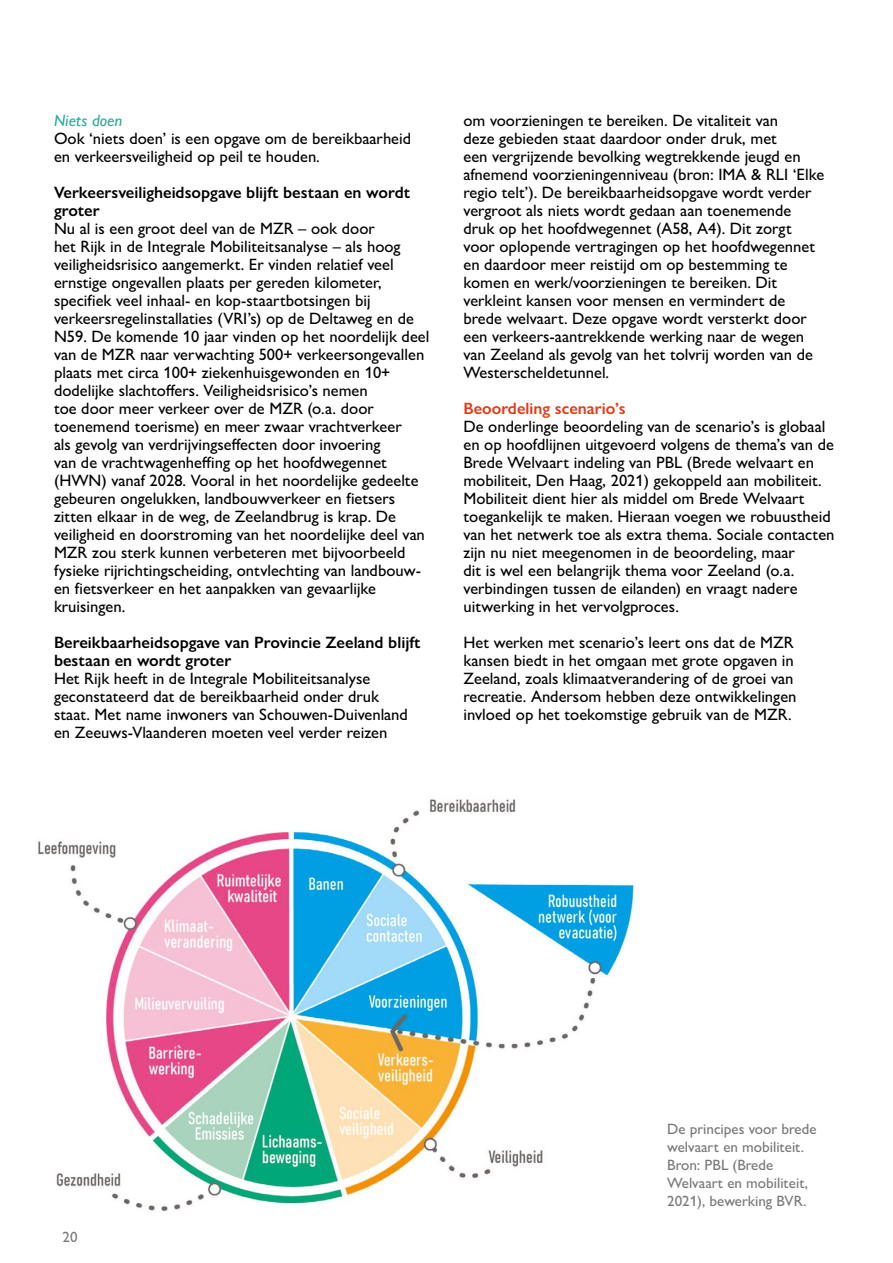
<style>
.page{position:relative;width:893px;height:1263px;background:#fff}
.page>*{position:absolute;margin:0;border:0;box-sizing:border-box;transform-origin:0 0}
.t1{font:500 16.5px/18px "Gill Sans Nova";color:#000}
.t2{font:600 16.5px/18px "Gill Sans Nova";color:#000}
.t3{font:600 16.5px "Gill Sans Nova";color:#e63812}
.t4{font:italic 500 16.5px "Gill Sans Nova";color:#28ac9c}
.t5{font:500 15px/18px "Gill Sans Nova";color:#787878}
</style>
<div class="page">
<img style="left:38px;top:799px;width:596px;height:412px">
<p class="t4" style="left:54px;top:110px;width:70px">Niets doen</p>
<p class="t1" style="left:54px;top:129px;width:359px">Ook ‘niets doen’ is een opgave om de bereikbaarheid en verkeersveiligheid op peil te houden.</p>
<p class="t2" style="left:54px;top:183px;width:358px">Verkeersveiligheidsopgave blift bestaan en wordt groter</p>
<p class="t1" style="left:54px;top:219px;width:377px">Nu al is een groot deel van de MZR – ook door<br>het Rik in de Integrale Mobiliteitsanalyse – als hoog veiligheidsrisico aangemerkt. Er vinden relatief veel ernstige ongevallen plaats per gereden kilometer, specifek veel inhaal- en kop-staartbotsingen bi verkeersregelinstallaties (VRI’s) op de Deltaweg en de N59. De komende 10 jaar vinden op het noordelik deel van de MZR naar verwachting 500+ verkeersongevallen plaats met circa 100+ ziekenhuisgewonden en 10+ dodelike slachtofers. Veiligheidsrisico’s nemen<br>toe door meer verkeer over de MZR (o.a. door toenemend toerisme) en meer zwaar vrachtverkeer<br>als gevolg van verdrivingsefecten door invoering<br>van de vrachtwagenhef ng op het hoofdwegennet (HWN) vanaf 2028. Vooral in het noordelike gedeelte gebeuren ongelukken, landbouwverkeer en fetsers zitten elkaar in de weg, de Zeelandbrug is krap. De veiligheid en doorstroming van het noordelike deel van MZR zou sterk kunnen verbeteren met bivoorbeeld fysieke ririchtingscheiding, ontvlechting van landbouw&shy;en fetsverkeer en het aanpakken van gevaarlike kruisingen.</p>
<p class="t2" style="left:54px;top:633px;width:368px">Bereikbaarheidsopgave van Provincie Zeeland blift bestaan en wordt groter</p>
<p class="t1" style="left:54px;top:669px;width:355px">Het Rik heeft in de Integrale Mobiliteitsanalyse geconstateerd dat de bereikbaarheid onder druk staat. Met name inwoners van Schouwen-Duivenland en Zeeuws-Vlaanderen moeten veel verder reizen</p>
<p class="t1" style="left:463px;top:111px;width:362px">om voorzieningen te bereiken. De vitaliteit van<br>deze gebieden staat daardoor onder druk, met<br>een vergrizende bevolking wegtrekkende jeugd en afnemend voorzieningenniveau (bron: IMA &amp; RLI ‘Elke regio telt’). De bereikbaarheidsopgave wordt verder vergroot als niets wordt gedaan aan toenemende druk op het hoofdwegennet (A58, A4). Dit zorgt voor oplopende vertragingen op het hoofdwegennet en daardoor meer reistid om op bestemming te komen en werk/voorzieningen te bereiken. Dit verkleint kansen voor mensen en vermindert de brede welvaart. Deze opgave wordt versterkt door een verkeers-aantrekkende werking naar de wegen van Zeeland als gevolg van het tolvri worden van de Westerscheldetunnel.</p>
<p class="t3" style="left:463px;top:398px;width:164px">Beoordeling scenario’s</p>
<p class="t1" style="left:463px;top:417px;width:373px">De onderlinge beoordeling van de scenario’s is globaal en op hoofdlinen uitgevoerd volgens de thema’s van de Brede Welvaart indeling van PBL (Brede welvaart en mobiliteit, Den Haag, 2021) gekoppeld aan mobiliteit.<br>Mobiliteit dient hier als middel om Brede Welvaart toegankelik te maken. Hieraan voegen we robuustheid van het netwerk toe als extra thema. Sociale contacten zin nu niet meegenomen in de beoordeling, maar<br>dit is wel een belangrik thema voor Zeeland (o.a. verbindingen tussen de eilanden) en vraagt nadere uitwerking in het vervolgproces.</p>
<p class="t1" style="left:463px;top:633px;width:334px">Het werken met scenario’s leert ons dat de MZR kansen biedt in het omgaan met grote opgaven in Zeeland, zoals klimaatverandering of de groei van recreatie. Andersom hebben deze ontwikkelingen invloed op het toekomstige gebruik van de MZR.</p>
<p class="t5" style="left:63px;top:1228px;width:16px">20</p>
<p class="t5" style="left:667px;top:1120px;width:151px">De principes voor brede welvaart en mobiliteit.<br>Bron: PBL (Brede<br>Welvaart en mobiliteit,<br>2021), bewerking BVR.</p>
</div>
